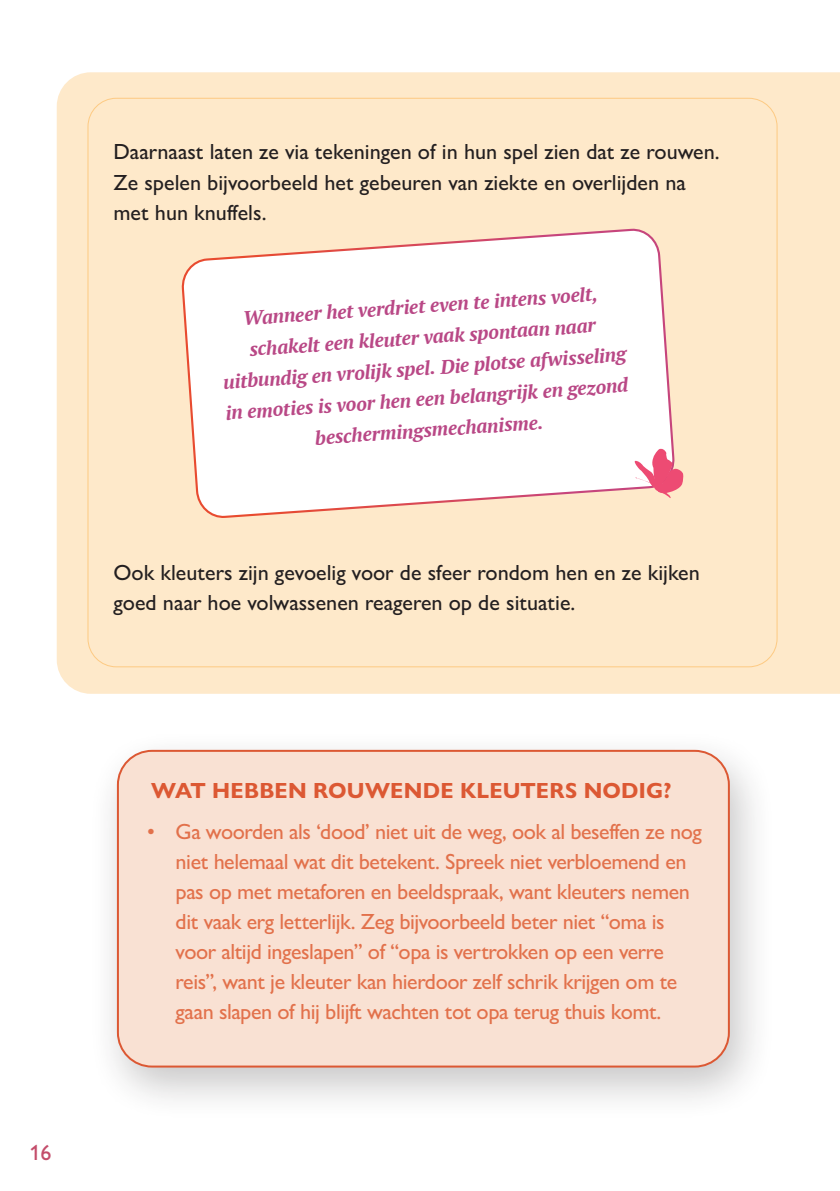
<style>
.page{position:relative;width:840px;height:1191px;background:#fff}
.page>*{position:absolute;margin:0;border:0;box-sizing:border-box;transform-origin:0 0}
.t1{font:500 22px/30px "Gill Sans Nova";letter-spacing:-.02em;color:#e2714b}
.t2{font:500 22px/30px "Gill Sans Nova";color:#231f20}
.t3{font:700 22px "Gill Sans Nova";letter-spacing:.01em;color:#dc5833}
.t4{font:500 22px "Gill Sans Nova";color:#c44d6b}
.t5{font:italic 700 19.4px/31px "PT Serif";color:#b94886;text-align:center}
</style>
<div class="page">
<div style="left:57px;top:72px;width:782px;height:622px;background:#fee9ca"></div>
<div style="left:88px;top:729px;width:687px;height:393px;background:#231f20;opacity:.25"></div>
<div style="left:118px;top:751px;width:610px;height:315px;background:#f9e1d3;border-radius:34px"></div>
<div style="left:117px;top:750px;width:612px;height:317px;border:2px solid #dc5833;border-radius:34px"></div>
<svg style="left:182px;top:229px;width:492px;height:289px"></svg>
<svg style="left:633px;top:448px;width:50px;height:50px"></svg>
<p class="t2" style="left:113px;top:137px;width:607px">Daarnaast laten ze via tekeningen of in hun spel zien dat ze rouwen.<br>Ze spelen bijvoorbeeld het gebeuren van ziekte en overlijden na met hun knuffels.</p>
<p class="t5" style="left:218px;top:304px;width:405px;rotate:-4deg">Wanneer het verdriet even te intens voelt, schakelt een kleuter vaak spontaan naar uitbundig en vrolijk spel. Die plotse afwisseling in emoties is voor hen een belangrijk en gezond beschermingsmechanisme.</p>
<p class="t2" style="left:113px;top:557px;width:587px">Ook kleuters zijn gevoelig voor de sfeer rondom hen en ze kijken goed naar hoe volwassenen reageren op de situatie.</p>
<p class="t4" style="left:29px;top:1138px;width:23px">16</p>
<p class="t3" style="left:151px;top:776px;width:521px">WAT HEBBEN ROUWENDE KLEUTERS NODIG?</p>
<p class="t1" style="left:175px;top:816px;width:527px;text-indent:-28px">• Ga woorden als ‘dood’ niet uit de weg, ook al beseffen ze nog niet helemaal wat dit betekent. Spreek niet verbloemend en pas op met metaforen en beeldspraak, want kleuters nemen dit vaak erg letterlijk. Zeg bijvoorbeeld beter niet “oma is voor altijd ingeslapen” of “opa is vertrokken op een verre reis”, want je kleuter kan hierdoor zelf schrik krijgen om te gaan slapen of hij blijft wachten tot opa terug thuis komt.</p>
</div>
